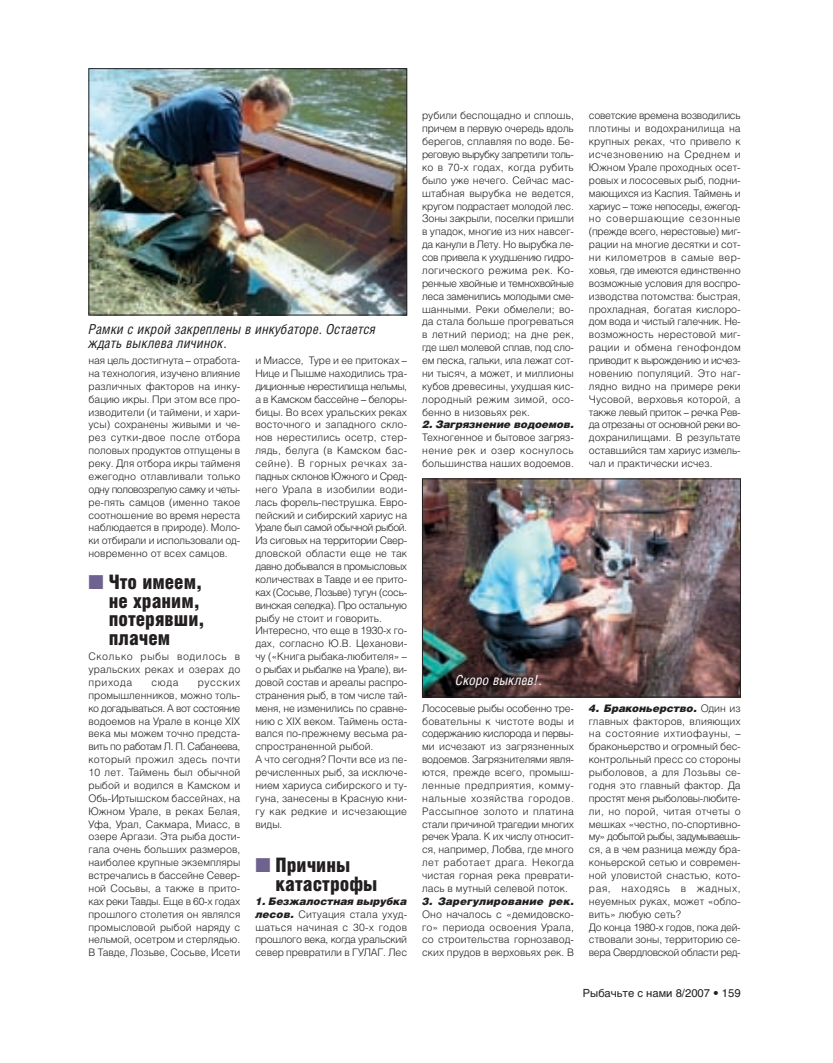
<style>
.page{position:relative;width:833px;height:1063px;background:#fff}
.page>*{position:absolute;margin:0;border:0;box-sizing:border-box;transform-origin:0 0}
.t1{font:900 20px/18.8px "Helios Cond";color:#231f20}
.t2{font:italic 13.75px/14.4px "Helios Cond";letter-spacing:.01em;color:#231f20}
.t3{font:italic 13.75px "Helios Cond";letter-spacing:.01em;color:#fff}
.t4{font:11.25px "Helvetica Cyr Upright";color:#231f20}
.t5{font:300 10.38px/12.9px "Helios";color:#231f20;text-align:justify}
.t6{font:italic 900 10.38px "Helios";color:#231f20}
.s1{color:#6e6390}
.s2{font-weight:900;font-style:italic}
</style>
<div class="page">
<img style="left:90px;top:70px;width:315px;height:243px">
<div style="left:88px;top:68px;width:319px;height:247px;border:1px solid #231f20"></div>
<img style="left:424px;top:481px;width:314px;height:214px">
<div style="left:422px;top:479px;width:318px;height:218px;border:1px solid #231f20"></div>
<h2 class="t2" style="left:88px;top:323px;width:289px">Рамки с икрой закреплены в инкубаторе. Остается ждать выклева личинок.</h2>
<p class="t5" style="left:88px;top:355px;width:153px">ная цель достигнута – отработа&shy;на технология, изучено влияние различных факторов на инку&shy;бацию икры. При этом все про&shy;изводители (и таймени, и хари&shy;усы) сохранены живыми и че&shy;рез сутки-двое после отбора половых продуктов отпущены в реку. Для отбора икры тайменя ежегодно отлавливали только одну половозрелую самку и четы&shy;ре-пять самцов (именно такое соотношение во время нереста наблюдается в природе). Моло&shy;ки отбирали и использовали од&shy;новременно от всех самцов.</p>
<h1 class="t1" style="left:109px;top:574px;width:98px;text-indent:-20px"><span class="s1">■</span> Что имеем, не храним, потерявши, плачем</h1>
<p class="t5" style="left:88px;top:651px;width:153px">Сколько рыбы водилось в уральских реках и озерах до прихода</p>
<p class="t5" style="left:88px;top:677px;width:153px;text-indent:109px">русских промышленников, можно толь&shy;ко догадываться. А вот состояние водоемов на Урале в конце ХIХ века мы можем точно предста&shy;вить по работам Л. П. Сабанеева, который прожил здесь почти 10 лет. Таймень был обычной рыбой и водился в Камском и Обь-Иртышском бассейнах, на Южном Урале, в реках Белая, Уфа, Урал, Сакмара, Миасс, в озере Аргази. Эта рыба дости&shy;гала очень больших размеров, наиболее крупные экземпляры встречались в бассейне Север&shy;ной Сосьвы, а также в прито&shy;ках реки Тавды. Еще в 60-х годах прошлого столетия он являлся промысловой рыбой наряду с нельмой, осетром и стерлядью.<br>В Тавде, Лозьве, Сосьве, Исети</p>
<p class="t5" style="left:151px;top:677px;width:28px">сюда</p>
<p class="t5" style="left:255px;top:355px;width:153px;text-align:left">и Миассе, Туре и ее притоках –<br>Нице и Пышме находились тра&shy;диционные нерестилища нельмы, а в Камском бассейне – белоры&shy;бицы. Во всех уральских реках восточного и западного скло&shy;нов нерестились осетр, стер&shy;лядь, белуга (в Камском бас&shy;сейне). В горных речках за&shy;падных склонов Южного и Сред&shy;него Урала в изобилии води&shy;лась форель-пеструшка. Евро&shy;пейский и сибирский хариус на<br>Урале был самой обычной рыбой.<br>Из сиговых на территории Свер&shy;дловской области еще не так давно добывался в промысловых количествах в Тавде и ее прито&shy;ках (Сосьве, Лозьве) тугун (сось&shy;винская селедка). Про остальную рыбу не стоит и говорить.<br>Интересно, что еще в 1930-х го&shy;дах, согласно Ю.В. Цеханови&shy;чу («Книга рыбака-любителя» – о рыбах и рыбалке на Урале), ви&shy;довой состав и ареалы распро&shy;странения рыб, в том числе тай&shy;меня, не изменились по сравне&shy;нию с XIX веком. Таймень оста&shy;вался по-прежнему весьма ра&shy;спространенной рыбой.<br>А что сегодня? Почти все из пе&shy;речисленных рыб, за исключе&shy;нием хариуса сибирского и ту&shy;гуна, занесены в Красную кни&shy;гу как редкие и исчезающие виды.</p>
<h1 class="t1" style="left:276px;top:857px;width:103px;text-indent:-20px"><span class="s1">■</span> Причины катастрофы</h1>
<p class="t5" style="left:255px;top:896px;width:153px"><span class="s2">1. Безжалостная вырубка лесов.</span> Ситуация стала ухуд&shy;шаться начиная с 30-х годов прошлого века, когда уральский север превратили в ГУЛАГ. Лес</p>
<p class="t5" style="left:422px;top:110px;width:153px">рубили беспощадно и сплошь, причем в первую очередь вдоль берегов, сплавляя по воде. Бе&shy;реговую вырубку запретили толь&shy;ко в 70-х годах, когда рубить было уже нечего. Сейчас мас&shy;штабная вырубка не ведется, кругом подрастает молодой лес.<br>Зоны закрыли, поселки пришли в упадок, многие из них навсег&shy;да канули в Лету. Но вырубка ле&shy;сов привела к ухудшению гидро&shy;логического режима рек. Ко&shy;ренные хвойные и темнохвойные леса заменились молодыми сме&shy;шанными. Реки обмелели; во&shy;да стала больше прогреваться в летний период; на дне рек, где шел молевой сплав, под сло&shy;ем песка, гальки, ила лежат сот&shy;ни тысяч, а может, и миллионы кубов древесины, ухудшая кис&shy;лородный режим зимой, осо&shy;бенно в низовьях рек.</p>
<p class="t6" style="left:422px;top:421px;width:153px">2. Загрязнение водоемов.</p>
<p class="t5" style="left:422px;top:432px;width:153px">Техногенное и бытовое загряз&shy;нение рек и озер коснулось большинства наших водоемов.</p>
<p class="t5" style="left:589px;top:110px;width:153px">советские времена возводились плотины и водохранилища на крупных реках, что привело к исчезновению на Среднем и Южном Урале проходных осет&shy;ровых и лососевых рыб, подни&shy;мающихся из Каспия. Таймень и хариус – тоже непоседы, ежегод&shy;но совершающие сезонные (прежде всего, нерестовые) миг&shy;рации на многие десятки и сот&shy;ни километров в самые вер&shy;ховья, где имеются единственно возможные условия для воспро&shy;изводства потомства: быстрая, прохладная, богатая кислоро&shy;дом вода и чистый галечник. Не&shy;возможность нерестовой миг&shy;рации и обмена генофондом приводит к вырождению и исчез&shy;новению популяций. Это наг&shy;лядно видно на примере реки Чусовой, верховья которой, а также левый приток – речка Рев&shy;да отрезаны от основной реки во&shy;дохранилищами. В результате оставшийся там хариус измель&shy;чал и практически исчез.</p>
<h2 class="t3" style="left:455px;top:675px;width:88px">Скоро выклев!.</h2>
<p class="t5" style="left:422px;top:703px;width:153px">Лососевые рыбы особенно тре&shy;бовательны к чистоте воды и содержанию кислорода и первы&shy;ми исчезают из загрязненных водоемов. Загрязнителями явля&shy;ются, прежде всего, промыш&shy;ленные предприятия, комму&shy;нальные хозяйства городов.<br>Рассыпное золото и платина стали причиной трагедии многих речек Урала. К их числу относит&shy;ся, например, Лобва, где много лет работает драга. Некогда чистая горная река преврати&shy;лась в мутный селевой поток.</p>
<p class="t6" style="left:422px;top:897px;width:153px">3. Зарегулирование рек.</p>
<p class="t5" style="left:422px;top:909px;width:153px">Оно началось с «демидовско&shy;го» периода освоения Урала, со строительства горнозавод&shy;ских прудов в верховьях рек. В</p>
<p class="t5" style="left:589px;top:703px;width:153px;text-align:left"><span class="s2">4. Браконьерство.</span> Один из главных факторов, влияющих на состояние ихтиофауны, – браконьерство и огромный бес&shy;контрольный пресс со стороны рыболовов, а для Лозьвы се&shy;годня это главный фактор. Да простят меня рыболовы-любите&shy;ли, но порой, читая отчеты о мешках «честно, по-спортивно&shy;му» добытой рыбы, задумываешь&shy;ся, а в чем разница между бра&shy;коньерской сетью и современ&shy;ной уловистой снастью, кото&shy;рая, находясь в жадных, неуемных руках, может «обло&shy;вить» любую сеть?<br>До конца 1980-х годов, пока дей&shy;ствовали зоны, территорию се&shy;вера Свердловской области ред-</p>
<p class="t4" style="left:582px;top:988px;width:159px">Рыбачьте с нами 8/2007 • 159</p>
</div>
